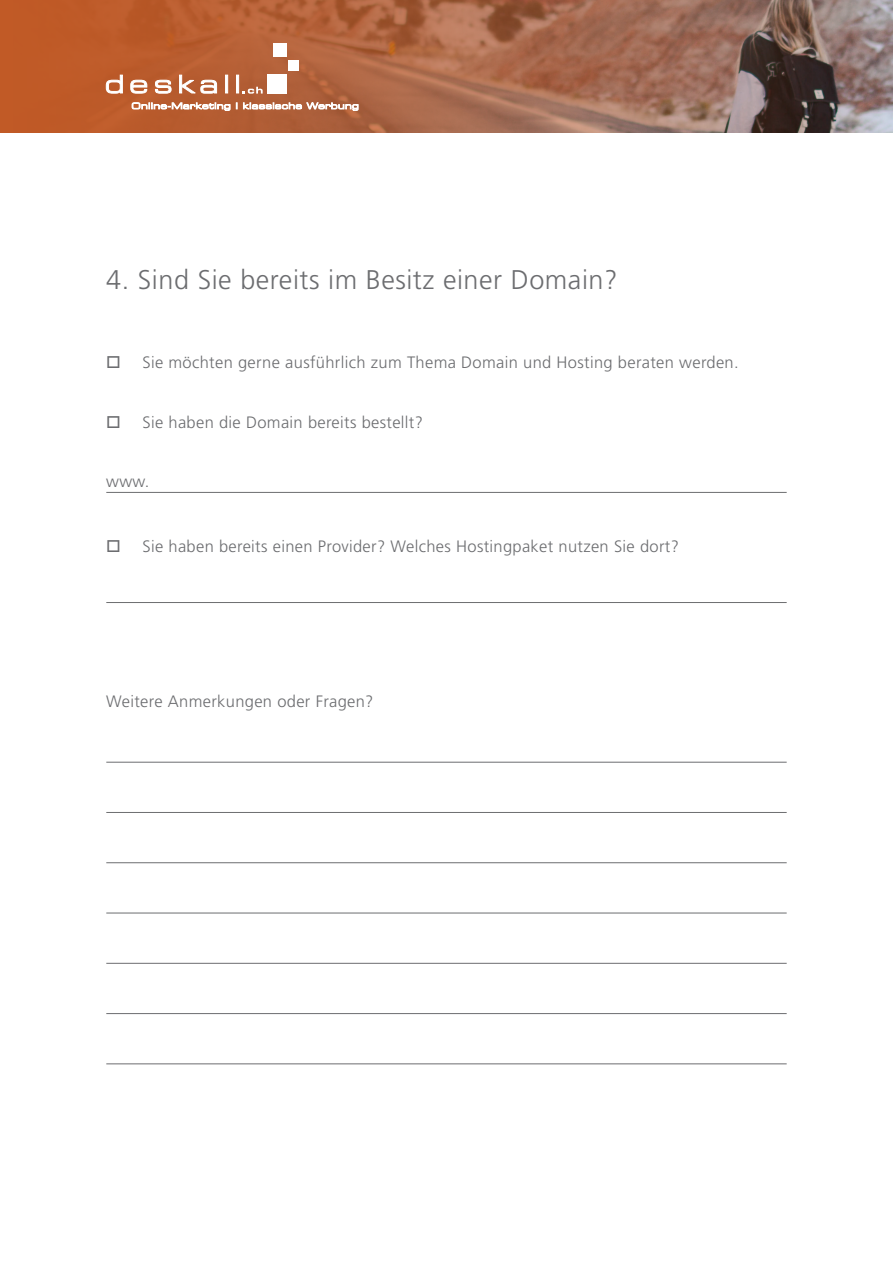
<style>
.page{position:relative;width:893px;height:1263px;background:#fff}
.page>*{position:absolute;margin:0;border:0;box-sizing:border-box;transform-origin:0 0}
.Untertitel{font:300 27px "Frutiger";letter-spacing:.02em;color:#6c6d70}
.Fragen{font:300 16.5px "Frutiger";letter-spacing:.02em;color:#6c6d70}
.Untertitel-2{font:300 16.5px "Frutiger";letter-spacing:.02em;color:#6c6d70}
</style>
<div class="page">
<svg style="left:0;top:0;width:893px;height:133px;background:#a36549"></svg>
<div style="left:273px;top:43px;width:13px;height:14px;background:#fff"></div>
<div style="left:267px;top:74px;width:20px;height:20px;background:#fff"></div>
<div style="left:289px;top:60px;width:10px;height:10px;background:#fff"></div>
<svg style="left:106px;top:74px;width:17px;height:20px"></svg>
<svg style="left:130px;top:79px;width:18px;height:15px"></svg>
<svg style="left:154px;top:79px;width:18px;height:15px"></svg>
<svg style="left:179px;top:74px;width:39px;height:20px"></svg>
<div style="left:225px;top:75px;width:3px;height:18px;background:#fff;border:1px solid #fff"></div>
<hr style="left:236px;top:75px;width:3px;height:18px;background:#fff">
<svg style="left:243px;top:87px;width:20px;height:7px"></svg>
<svg style="left:132px;top:102px;width:98px;height:9px"></svg>
<svg style="left:243px;top:102px;width:116px;height:9px"></svg>
<hr style="left:106px;top:602px;width:681px;height:1px;background:#6c6d70">
<hr style="left:106px;top:492px;width:681px;height:1px;background:#6c6d70">
<hr style="left:106px;top:862px;width:681px;height:1px;background:#6c6d70">
<hr style="left:106px;top:913px;width:681px;height:1px;background:#6c6d70">
<hr style="left:106px;top:762px;width:681px;height:1px;background:#6c6d70">
<hr style="left:106px;top:963px;width:681px;height:1px;background:#6c6d70">
<hr style="left:106px;top:812px;width:681px;height:1px;background:#6c6d70">
<hr style="left:106px;top:1013px;width:681px;height:1px;background:#6c6d70">
<hr style="left:106px;top:1063px;width:681px;height:1px;background:#6c6d70">
<p class="Untertitel" style="left:106px;top:264px;width:513px">4. Sind Sie bereits im Besitz einer Domain?</p>
<p class="Untertitel-2" style="left:106px;top:353px;width:634px">□ Sie möchten gerne ausführlich zum Thema Domain und Hosting beraten werden.</p>
<p class="Fragen" style="left:106px;top:413px;width:318px">□ Sie haben die Domain bereits bestellt?</p>
<p class="Fragen" style="left:106px;top:472px;width:45px">www.</p>
<p class="Fragen" style="left:106px;top:537px;width:574px">□ Sie haben bereits einen Provider? Welches Hostingpaket nutzen Sie dort?</p>
<p class="Fragen" style="left:106px;top:692px;width:269px">Weitere Anmerkungen oder Fragen?</p>
</div>
